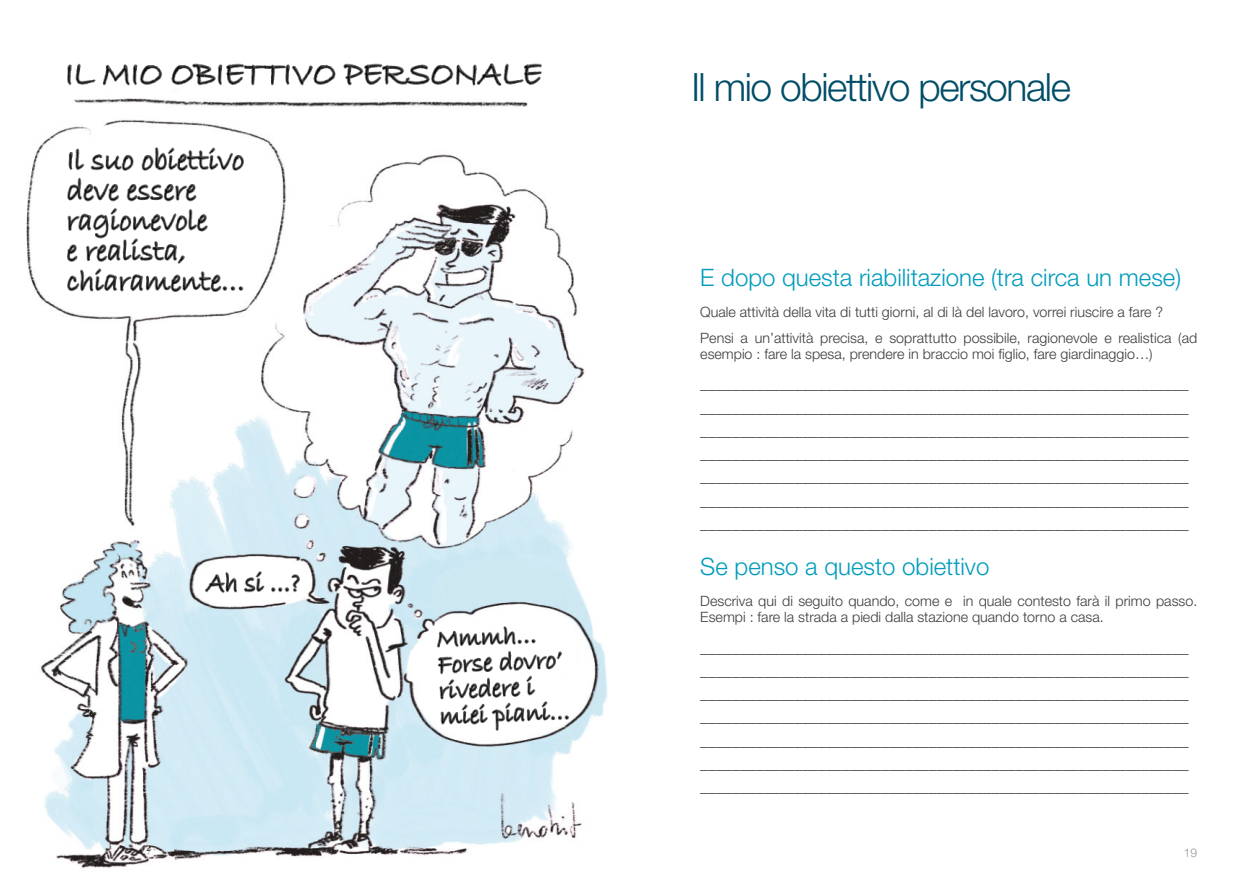
<style>
.page{position:relative;width:1259px;height:893px;background:#fff}
.page>*{position:absolute;margin:0;border:0;box-sizing:border-box;transform-origin:0 0}
.t1{font:300 39px "Helvetica Neue LT Std";letter-spacing:-.035em;color:#004d67}
.t2{font:300 24px "Helvetica Neue LT Std";color:#009cbc}
.t3{font:300 15.75px/23.2px "Helvetica Neue LT Std";color:#3c3b3b;text-align:justify}
.t4{font:300 14.25px/26.2px "Helvetica Neue LT Std";color:#3c3b3b}
.t5{font:300 12px "Helvetica Neue LT Std";color:#989492}
</style>
<div class="page">
<img style="left:44px;top:366px;width:563px;height:503px">
<img style="left:26px;top:64px;width:553px;height:666px">
<img style="left:67px;top:63px;width:474px;height:22px">
<img style="left:67px;top:148px;width:177px;height:144px">
<img style="left:206px;top:572px;width:94px;height:20px">
<img style="left:438px;top:627px;width:130px;height:103px">
<h1 class="t1" style="left:691px;top:73px;width:381px">Il mio obiettivo personale</h1>
<h2 class="t2" style="left:700px;top:269px;width:482px">E dopo questa riabilitazione (tra circa un mese)</h2>
<p class="t4" style="left:700px;top:300px;width:498px">Quale attività della vita di tutti giorni, al di là del lavoro, vorrei riuscire a fare ?<br>Pensi a un’attività precisa, e soprattutto possibile, ragionevole e realistica (ad</p>
<p class="t4" style="left:700px;top:342px;width:454px">esempio : fare la spesa, prendere in braccio moi figlio, fare giardinaggio…)</p>
<p class="t3" style="left:700px;top:374px;width:490px">______________________________________________________________ ______________________________________________________________ ______________________________________________________________ ______________________________________________________________ ______________________________________________________________ ______________________________________________________________ ______________________________________________________________</p>
<h2 class="t2" style="left:700px;top:558px;width:291px">Se penso a questo obiettivo</h2>
<p class="t4" style="left:700px;top:595px;width:498px;line-height:15.8px">Descriva qui di seguito quando, come e in quale contesto farà il primo passo.<br>Esempi : fare la strada a piedi dalla stazione quando torno a casa.</p>
<p class="t3" style="left:700px;top:638px;width:490px">______________________________________________________________ ______________________________________________________________ ______________________________________________________________ ______________________________________________________________ ______________________________________________________________ ______________________________________________________________ ______________________________________________________________</p>
<p class="t5" style="left:1183px;top:848px;width:15px">19</p>
</div>
